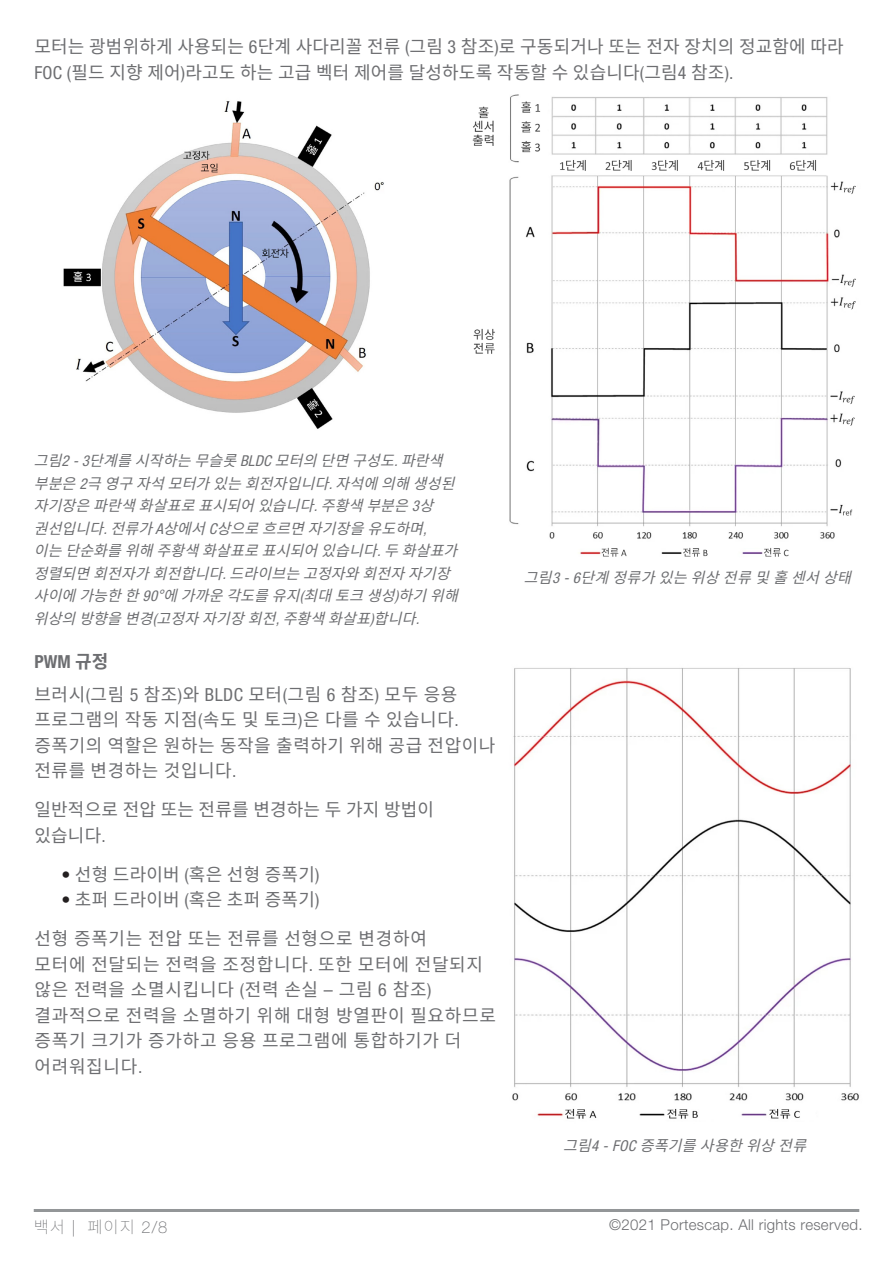
<style>
.page{position:relative;width:893px;height:1263px;background:#fff}
.page>*{position:absolute;margin:0;border:0;box-sizing:border-box;transform-origin:0 0}
.t1{font:18px/25.5px "Noto Sans KR";letter-spacing:.03em;color:#6d6e71}
.t2{font:18px/25.5px "Noto Sans KR";letter-spacing:.01em;color:#6d6e71}
.Paragraph_Header{font:700 condensed 18px "Helvetica Neue LT Std";color:#6d6e71}
.t3{font:100 16.5px "Noto Sans KR";color:#6d6e71}
.caption_italic{font:italic 15px/22.5px "Noto Sans KR";color:#6d6e71}
.t4{font:300 15px "Helvetica Neue LT Std";letter-spacing:.02em;color:#6d6e71}
.s1{font-family:"Helvetica Neue LT Std";font-stretch:condensed}
.s2{font-family:"Noto Sans KR";font-stretch:normal}
.s3{font-family:"Helvetica Neue LT Std";font-stretch:condensed;color:#231f20}
.s4{font-family:"Helvetica Neue LT Std"}
</style>
<div class="page">
<hr style="left:34px;top:1209px;width:825px;height:3px;background:#939698">
<img style="left:63px;top:101px;width:321px;height:328px">
<img style="left:472px;top:95px;width:384px;height:462px">
<img style="left:512px;top:668px;width:347px;height:451px">
<p class="t2" style="left:34px;top:34px;width:811px">모터는 광범위하게 사용되는 <span class="s1">6</span>단계 사다리꼴 전류 <span class="s1">(</span>그림 <span class="s1">3</span> 참조<span class="s1">)</span>로 구동되거나 또는 전자 장치의 정교함에 따라<br><span class="s1">FOC (</span>필드 지향 제어<span class="s1">)</span>라고도 하는 고급 벡터 제어를 달성하도록 작동할 수 있습니다<span class="s1">(</span>그림<span class="s1">4</span> 참조<span class="s1">).</span></p>
<p class="caption_italic" style="left:34px;top:450px;width:436px">그림<span class="s1">2 -3</span>단계를 시작하는 무슬롯<span class="s1">BLDC</span> 모터의 단면 구성도<span class="s1">.</span>파란색 부분은<span class="s1">2</span>극 영구 자석 모터가 있는 회전자입니다<span class="s1">.</span>자석에 의해 생성된 자기장은 파란색 화살표로 표시되어 있습니다<span class="s1">.</span>주황색 부분은<span class="s1">3</span>상 권선입니다<span class="s1">.</span>전류가<span class="s1">A</span>상에서<span class="s1">C</span>상으로 흐르면 자기장을 유도하며<span class="s1">, </span>이는 단순화를 위해 주황색 화살표로 표시되어 있습니다<span class="s1">.</span>두 화살표가 정렬되면 회전자가 회전합니다<span class="s1">.</span>드라이브는 고정자와 회전자 자기장 사이에 가능한 한<span class="s1">90</span> °에 가까운 각도를 유지<span class="s1">(</span>최대 토크 생성<span class="s1">)</span>하기 위해 위상의 방향을 변경<span class="s1">(</span>고정자 자기장 회전<span class="s1">,</span>주황색 화살표<span class="s1">)</span>합니다<span class="s1">.</span></p>
<p class="Paragraph_Header" style="left:34px;top:651px;width:75px">PWM <span class="s2">규정</span></p>
<p class="t1" style="left:34px;top:682px;width:462px">브러시<span class="s1">(</span>그림 <span class="s1">5</span> 참조<span class="s1">)</span>와 <span class="s1">BLDC</span> 모터<span class="s1">(</span>그림 <span class="s1">6</span> 참조<span class="s1">)</span> 모두 응용 프로그램의 작동 지점<span class="s1">(</span>속도 및 토크<span class="s1">)</span>은 다를 수 있습니다<span class="s1">. </span>증폭기의 역할은 원하는 동작을 출력하기 위해 공급 전압이나 전류를 변경하는 것입니다<span class="s1">.</span></p>
<p class="t2" style="left:34px;top:797px;width:401px">일반적으로 전압 또는 전류를 변경하는 두 가지 방법이 있습니다<span class="s1">.</span></p>
<p class="t2" style="left:61px;top:862px;width:259px"><span class="s3">•</span> 선형 드라이버 <span class="s1">(</span>혹은 선형 증폭기<span class="s1">)</span></p>
<p class="t2" style="left:61px;top:887px;width:259px"><span class="s3">•</span> 초퍼 드라이버 <span class="s1">(</span>혹은 초퍼 증폭기<span class="s1">)</span></p>
<p class="t1" style="left:34px;top:926px;width:463px">선형 증폭기는 전압 또는 전류를 선형으로 변경하여<br>모터에 전달되는 전력을 조정합니다<span class="s1">.</span> 또한 모터에 전달되지 않은 전력을 소멸시킵니다 <span class="s1">(</span>전력 손실 <span class="s1">–</span> 그림 <span class="s1">6</span> 참조<span class="s1">) </span>결과적으로 전력을 소멸하기 위해 대형 방열판이 필요하므로 증폭기 크기가 증가하고 응용 프로그램에 통합하기가 더 어려워집니다<span class="s1">.</span></p>
<p class="caption_italic" style="left:524px;top:567px;width:339px">그림<span class="s1">3 -6</span>단계 정류가 있는 위상 전류 및 홀 센서 상태</p>
<p class="caption_italic" style="left:563px;top:1134px;width:255px">그림<span class="s1">4 -FOC</span> 증폭기를 사용한 위상 전류</p>
<p class="t3" style="left:34px;top:1217px;width:135px">백서 <span class="s4">|</span> 페이지 <span class="s4">2/8</span></p>
<p class="t4" style="left:609px;top:1215px;width:255px">©2021 Portescap. All rights reserved.</p>
</div>
